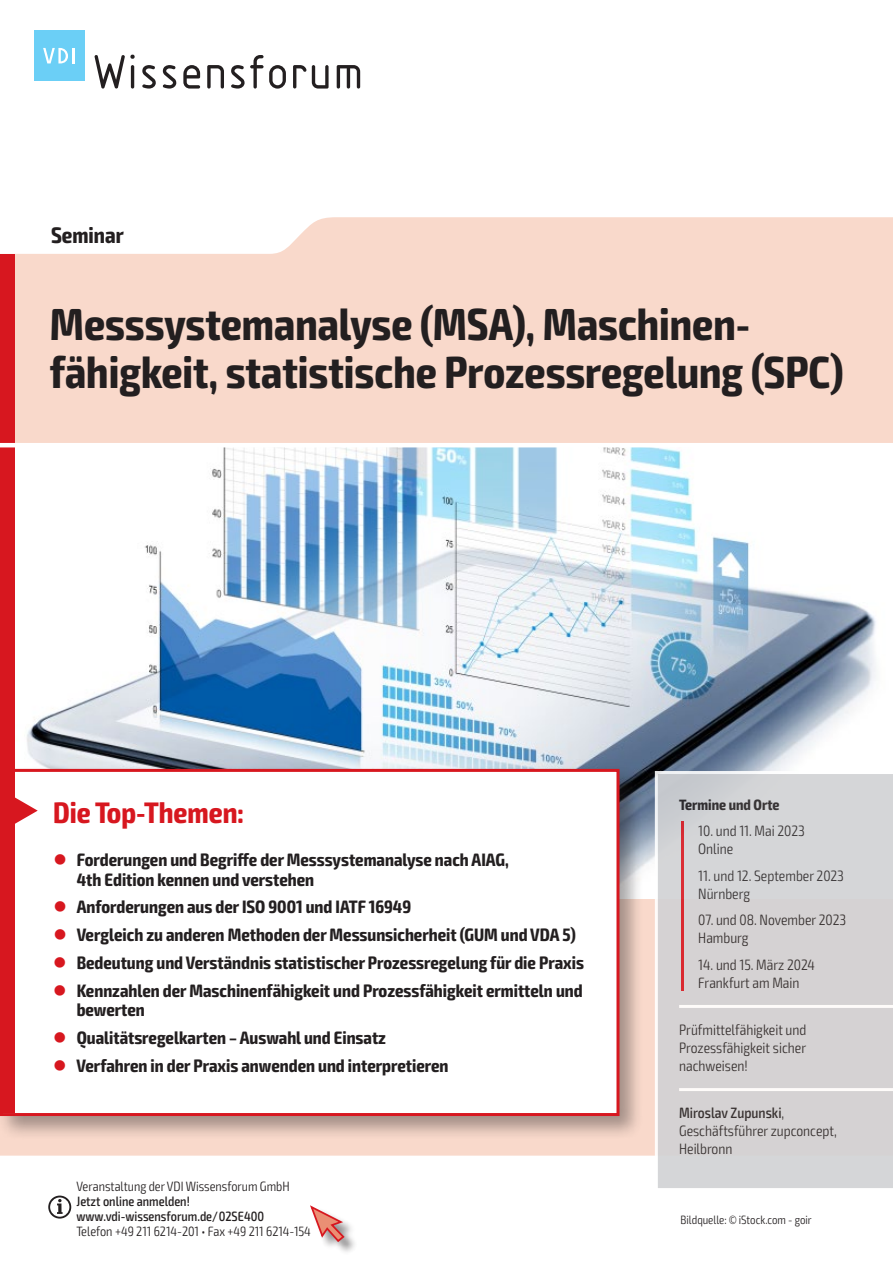
<style>
.page{position:relative;width:893px;height:1263px;background:#fff}
.page>*{position:absolute;margin:0;border:0;box-sizing:border-box;transform-origin:0 0}
.t1{font:700 condensed 45px/48px "Exo 2";color:#231f20}
.t2{font:700 condensed 29.7px "Exo 2";color:#d7171f}
.t3{font:700 condensed 22.5px "Exo 2";color:#231f20}
.t4{font:700 condensed 18px/19.5px "Exo 2";color:#231f20}
.t5{font:300 condensed 15px/18px "Exo 2";color:#231f20}
.t6{font:700 condensed 15px "Exo 2";color:#231f20}
.t7{font:300 condensed 13.5px "Exo 2";color:#231f20}
.t8{font:500 condensed 13.5px/15px "Exo 2";color:#231f20}
.t9{font:300 condensed 12px "Exo 2";color:#231f20}
.s1{color:#d7171f}
.s2{font-weight:500}
</style>
<div class="page">
<div style="left:0;top:217px;width:893px;height:938px;background:#f9d9cb"></div>
<img style="left:14px;top:447px;width:879px;height:451px">
<div style="left:0;top:765px;width:644px;height:375px;background:#231f20;opacity:.4"></div>
<div style="left:2px;top:770px;width:616px;height:344px;background:#fff"></div>
<div style="left:3px;top:772px;width:11px;height:341px;background:#d7171f"></div>
<div style="left:0;top:769px;width:619px;height:347px;border:3px solid #d7171f"></div>
<svg style="left:14px;top:796px;width:24px;height:29px"></svg>
<div style="left:0;top:254px;width:14px;height:519px;background:#d7171f"></div>
<div style="left:311px;top:1206px;width:47px;height:49px;background:#231f20;opacity:.5"></div>
<svg style="left:310px;top:1205px;width:36px;height:38px"></svg>
<hr style="left:0;top:443px;width:893px;height:4px;background:#fff">
<svg style="left:655px;top:771px;width:238px;height:417px;background:#d5d3d4"></svg>
<svg style="left:48px;top:1195px;width:23px;height:23px"></svg>
<svg style="left:94px;top:54px;width:41px;height:35px"></svg>
<svg style="left:142px;top:65px;width:14px;height:24px"></svg>
<svg style="left:163px;top:65px;width:13px;height:24px"></svg>
<svg style="left:183px;top:65px;width:17px;height:24px"></svg>
<svg style="left:207px;top:65px;width:17px;height:24px"></svg>
<svg style="left:231px;top:55px;width:55px;height:34px"></svg>
<svg style="left:293px;top:65px;width:36px;height:24px"></svg>
<svg style="left:337px;top:65px;width:23px;height:24px"></svg>
<div style="left:34px;top:30px;width:50px;height:51px;background:#6bcff6"></div>
<svg style="left:43px;top:48px;width:31px;height:15px"></svg>
<p class="t3" style="left:51px;top:221px;width:74px">Seminar</p>
<h1 class="t1" style="left:50px;top:301px;width:795px">Messsystemanalyse (MSA), Maschinen&shy;fähigkeit, statistische Prozessregelung (SPC)</h1>
<h2 class="t2" style="left:53px;top:794px;width:192px">Die Top-Themen:</h2>
<p class="t4" style="left:77px;top:850px;width:433px;text-indent:-23px"><span class="s1">●</span> Forderungen und Begriffe der Messsystemanalyse nach AIAG,<br>4th Edition kennen und verstehen</p>
<p class="t4" style="left:53px;top:898px;width:359px"><span class="s1">●</span> Anforderungen aus der ISO 9001 und IATF 16949</p>
<p class="t4" style="left:53px;top:925px;width:524px"><span class="s1">●</span> Vergleich zu anderen Methoden der Messunsicherheit (GUM und VDA 5)</p>
<p class="t4" style="left:53px;top:953px;width:532px"><span class="s1">●</span> Bedeutung und Verständnis statistischer Prozessregelung für die Praxis</p>
<p class="t4" style="left:77px;top:981px;width:507px;text-indent:-23px"><span class="s1">●</span> Kennzahlen der Maschinenfähigkeit und Prozessfähigkeit ermitteln und bewerten</p>
<p class="t4" style="left:53px;top:1028px;width:334px"><span class="s1">●</span> Qualitätsregelkarten – Auswahl und Einsatz</p>
<p class="t4" style="left:53px;top:1056px;width:397px"><span class="s1">●</span> Verfahren in der Praxis anwenden und interpretieren</p>
<p class="t7" style="left:77px;top:1178px;width:215px">Veranstaltung der VDI Wissensforum GmbH</p>
<p class="t8" style="left:77px;top:1194px;width:189px">Jetzt online anmelden! www.vdi-wissensforum.de/02SE400</p>
<p class="t7" style="left:77px;top:1223px;width:236px">Telefon +49 211 6214-201 • Fax +49 211 6214-154</p>
<p class="t6" style="left:679px;top:796px;width:102px">Termine und Orte</p>
<p class="t5" style="left:698px;top:822px;width:108px">10. und 11. Mai 2023<br>Online</p>
<p class="t5" style="left:698px;top:867px;width:147px">11. und 12. September 2023<br>Nürnberg</p>
<p class="t5" style="left:698px;top:911px;width:149px">07. und 08. November 2023<br>Hamburg</p>
<p class="t5" style="left:698px;top:956px;width:118px">14. und 15. März 2024<br>Frankfurt am Main</p>
<p class="t5" style="left:679px;top:1021px;width:129px;text-align:justify">Prüfmittelfähigkeit und Prozessfähigkeit sicher nachweisen!</p>
<p class="t5" style="left:679px;top:1104px;width:159px"><span class="s2">Miroslav Zupunski</span>,<br>Geschäftsführer zupconcept,<br>Heilbronn</p>
<p class="t9" style="left:681px;top:1212px;width:133px">Bildquelle: © iStock.com - goir</p>
</div>
